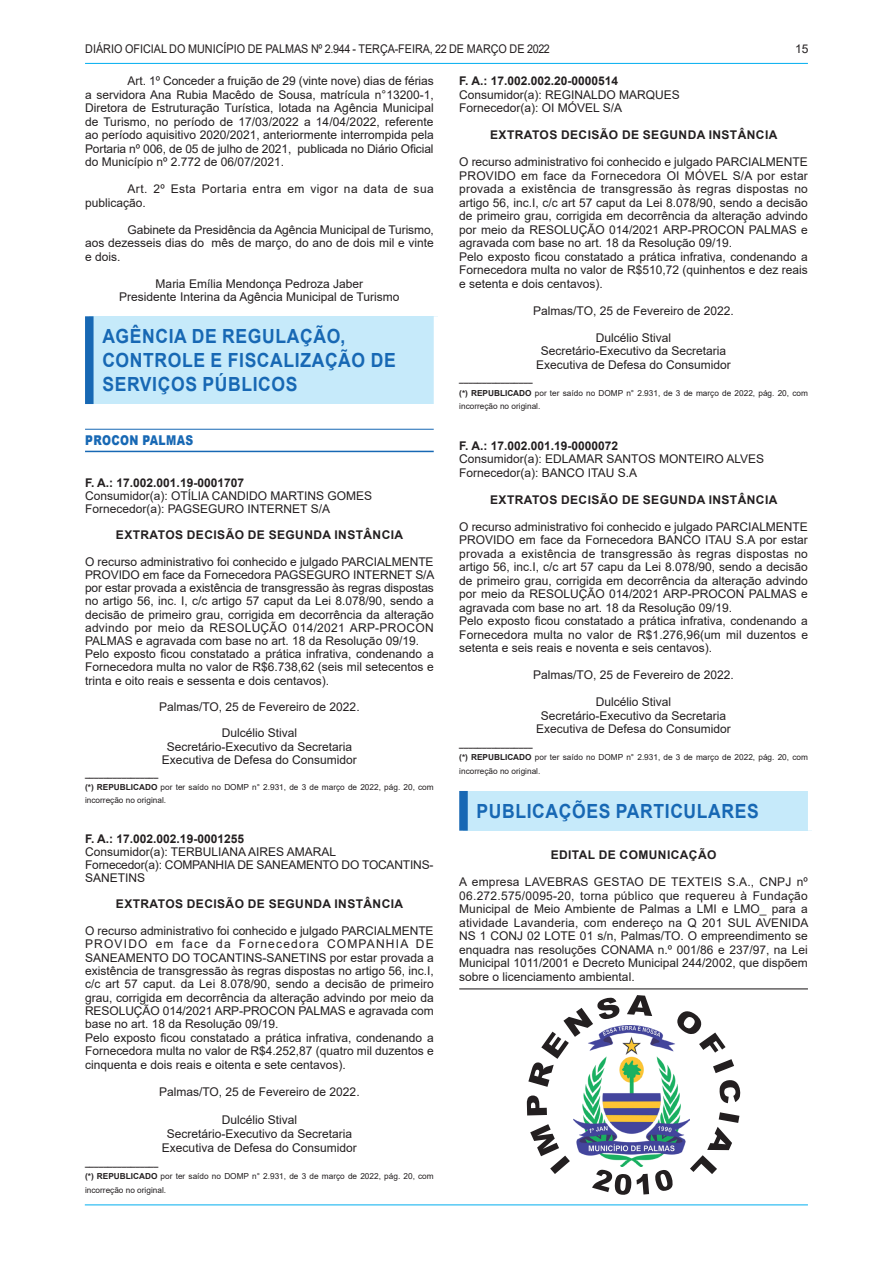
<style>
.page{position:relative;width:893px;height:1263px;background:#fff}
.page>*{position:absolute;margin:0;border:0;box-sizing:border-box;transform-origin:0 0}
.t1{font:700 19.5px/24px "Arial";letter-spacing:.035em;color:#1768b4;scale:.9 1}
.t2{font:900 13.5px "Arial";letter-spacing:.035em;color:#1768b4;scale:.8 1}
.t3{font:12px/13.5px "Arial";color:#231f20}
.t4{font:700 12px "Arial";letter-spacing:.035em;color:#231f20}
.t5{font:700 12px "Arial";color:#231f20}
.t6{font:12px "Arial";color:#231f20;scale:.9 1}
.t7{font:12px/13.5px "Arial";letter-spacing:.035em;color:#231f20}
.t8{font:8.25px/13.5px "Arial";color:#231f20}
.s1{font-weight:700}
</style>
<div class="page">
<hr style="left:85px;top:1204px;width:723px;height:1px;background:#00aeef">
<hr style="left:85px;top:63px;width:723px;height:1px;background:#00aeef">
<hr style="left:85px;top:429px;width:349px;height:1px;background:#1768b4">
<hr style="left:85px;top:451px;width:349px;height:1px;background:#1768b4">
<div style="left:89px;top:316px;width:349px;height:88px;background:#c6eafa"></div>
<div style="left:85px;top:316px;width:9px;height:88px;background:#1768b4"></div>
<div style="left:434px;top:316px;width:8px;height:88px;background:#fff"></div>
<div style="left:463px;top:791px;width:349px;height:40px;background:#c6eafa"></div>
<div style="left:459px;top:791px;width:9px;height:40px;background:#1768b4"></div>
<div style="left:808px;top:791px;width:8px;height:40px;background:#fff"></div>
<hr style="left:459px;top:988px;width:349px;height:1px;background:#231f20">
<svg style="left:527px;top:995px;width:213px;height:200px"></svg>
<img style="left:574px;top:1026px;width:116px;height:141px">
<p class="t6" style="left:85px;top:40px;width:518px">DIÁRIO OFICIAL DO MUNICÍPIO DE PALMAS Nº 2.944 - TERÇA-FEIRA, 22 DE MARÇO DE 2022</p>
<p class="t3" style="left:795px;top:42px;width:15px">15</p>
<p class="t3" style="left:85px;top:74px;width:350px;text-align:justify;text-indent:43px">Art. 1º Conceder a fruição de 29 (vinte nove) dias de férias a servidora Ana Rubia Macêdo de Sousa, matrícula n°13200-1, Diretora de Estruturação Turística, lotada na Agência Municipal de Turismo, no período de 17/03/2022 a 14/04/2022, referente ao período aquisitivo 2020/2021, anteriormente interrompida pela Portaria nº 006, de 05 de julho de 2021, publicada no Diário Oficial do Município nº 2.772 de 06/07/2021.</p>
<p class="t7" style="left:85px;top:182px;width:350px;text-indent:43px">Art. 2º Esta Portaria entra em vigor na data de sua publicação.</p>
<p class="t3" style="left:85px;top:223px;width:350px;text-align:justify;text-indent:43px">Gabinete da Presidência da Agência Municipal de Turismo, aos dezesseis dias do mês de março, do ano de dois mil e vinte e dois.</p>
<p class="t3" style="left:119px;top:277px;width:282px;text-align:center">Maria Emília Mendonça Pedroza Jaber<br>Presidente Interina da Agência Municipal de Turismo</p>
<h1 class="t1" style="left:102px;top:325px;width:327px">AGÊNCIA DE REGULAÇÃO,<br>CONTROLE E FISCALIZAÇÃO DE<br>SERVIÇOS PÚBLICOS</h1>
<p class="t5" style="left:459px;top:73px;width:160px">F. A.: 17.002.002.20-0000514</p>
<p class="t3" style="left:459px;top:88px;width:222px">Consumidor(a): REGINALDO MARQUES<br>Fornecedor(a): OI MÓVEL S/A</p>
<p class="t4" style="left:490px;top:127px;width:289px">EXTRATOS DECISÃO DE SEGUNDA INSTÂNCIA</p>
<p class="t3" style="left:459px;top:155px;width:350px">O recurso administrativo foi conhecido e julgado PARCIALMENTE PROVIDO em face da Fornecedora OI MÓVEL S/A por estar provada a existência de transgressão às regras dispostas no artigo 56, inc.I, c/c art 57 caput da Lei 8.078/90, sendo a decisão de primeiro grau, corrigida em decorrência da alteração advindo por meio da RESOLUÇÃO 014/2021 ARP-PROCON PALMAS e agravada com base no art. 18 da Resolução 09/19.<br>Pelo exposto ficou constatado a prática infrativa, condenando a Fornecedora multa no valor de R$510,72 (quinhentos e dez reais e setenta e dois centavos).</p>
<p class="t3" style="left:533px;top:304px;width:202px">Palmas/TO, 25 de Fevereiro de 2022.</p>
<p class="t3" style="left:536px;top:331px;width:196px;text-align:center">Dulcélio Stival<br>Secretário-Executivo da Secretaria<br>Executiva de Defesa do Consumidor</p>
<p class="t8" style="left:459px;top:373px;width:350px"><span class="s1">________________<br>(*) REPUBLICADO</span> por ter saído no DOMP n° 2.931, de 3 de março de 2022, pág. 20, com incorreção no original.</p>
<p class="t5" style="left:459px;top:437px;width:160px">F. A.: 17.002.001.19-0000072</p>
<p class="t3" style="left:459px;top:452px;width:306px">Consumidor(a): EDLAMAR SANTOS MONTEIRO ALVES<br>Fornecedor(a): BANCO ITAU S.A</p>
<p class="t4" style="left:490px;top:491px;width:289px">EXTRATOS DECISÃO DE SEGUNDA INSTÂNCIA</p>
<p class="t3" style="left:459px;top:520px;width:350px">O recurso administrativo foi conhecido e julgado PARCIALMENTE PROVIDO em face da Fornecedora BANCO ITAU S.A por estar provada a existência de transgressão às regras dispostas no artigo 56, inc.I, c/c art 57 capu da Lei 8.078/90, sendo a decisão de primeiro grau, corrigida em decorrência da alteração advindo por meio da RESOLUÇÃO 014/2021 ARP-PROCON PALMAS e agravada com base no art. 18 da Resolução 09/19.<br>Pelo exposto ficou constatado a prática infrativa, condenando a Fornecedora multa no valor de R$1.276,96(um mil duzentos e setenta e seis reais e noventa e seis centavos).</p>
<p class="t3" style="left:533px;top:668px;width:202px">Palmas/TO, 25 de Fevereiro de 2022.</p>
<p class="t3" style="left:536px;top:695px;width:196px;text-align:center">Dulcélio Stival<br>Secretário-Executivo da Secretaria<br>Executiva de Defesa do Consumidor</p>
<p class="t8" style="left:459px;top:737px;width:350px"><span class="s1">________________<br>(*) REPUBLICADO</span> por ter saído no DOMP n° 2.931, de 3 de março de 2022, pág. 20, com incorreção no original.</p>
<h1 class="t1" style="left:477px;top:799px;width:315px">PUBLICAÇÕES PARTICULARES</h1>
<p class="t4" style="left:551px;top:846px;width:167px">EDITAL DE COMUNICAÇÃO</p>
<p class="t3" style="left:459px;top:875px;width:351px;text-align:justify">A empresa LAVEBRAS GESTAO DE TEXTEIS S.A., CNPJ nº 06.272.575/0095-20, torna público que requereu à Fundação Municipal de Meio Ambiente de Palmas a LMI e LMO_ para a atividade Lavanderia, com endereço na Q 201 SUL AVENIDA NS 1 CONJ 02 LOTE 01 s/n, Palmas/TO. O empreendimento se enquadra nas resoluções CONAMA n.º 001/86 e 237/97, na Lei Municipal 1011/2001 e Decreto Municipal 244/2002, que dispõem sobre o licenciamento ambiental.</p>
<p class="t2" style="left:85px;top:431px;width:137px">PROCON PALMAS</p>
<p class="t5" style="left:85px;top:474px;width:160px">F. A.: 17.002.001.19-0001707</p>
<p class="t3" style="left:85px;top:489px;width:289px">Consumidor(a): OTÍLIA CANDIDO MARTINS GOMES<br>Fornecedor(a): PAGSEGURO INTERNET S/A</p>
<p class="t4" style="left:116px;top:527px;width:289px">EXTRATOS DECISÃO DE SEGUNDA INSTÂNCIA</p>
<p class="t3" style="left:85px;top:555px;width:351px">O recurso administrativo foi conhecido e julgado PARCIALMENTE PROVIDO em face da Fornecedora PAGSEGURO INTERNET S/A por estar provada a existência de transgressão às regras dispostas no artigo 56, inc. I, c/c artigo 57 caput da Lei 8.078/90, sendo a decisão de primeiro grau, corrigida em decorrência da alteração advindo por meio da RESOLUÇÃO 014/2021 ARP-PROCON PALMAS e agravada com base no art. 18 da Resolução 09/19.<br>Pelo exposto ficou constatado a prática infrativa, condenando a Fornecedora multa no valor de R$6.738,62 (seis mil setecentos e trinta e oito reais e sessenta e dois centavos).</p>
<p class="t3" style="left:159px;top:700px;width:202px">Palmas/TO, 25 de Fevereiro de 2022.</p>
<p class="t3" style="left:162px;top:726px;width:196px;text-align:center">Dulcélio Stival<br>Secretário-Executivo da Secretaria<br>Executiva de Defesa do Consumidor</p>
<p class="t8" style="left:85px;top:767px;width:350px"><span class="s1">________________<br>(*) REPUBLICADO</span> por ter saído no DOMP n° 2.931, de 3 de março de 2022, pág. 20, com incorreção no original.</p>
<p class="t5" style="left:85px;top:830px;width:160px">F. A.: 17.002.002.19-0001255</p>
<p class="t3" style="left:85px;top:845px;width:350px;line-height:13px">Consumidor(a): TERBULIANA AIRES AMARAL<br>Fornecedor(a): COMPANHIA DE SANEAMENTO DO TOCANTINS-<br>SANETINS</p>
<p class="t4" style="left:116px;top:896px;width:289px">EXTRATOS DECISÃO DE SEGUNDA INSTÂNCIA</p>
<p class="t3" style="left:85px;top:924px;width:350px">O recurso administrativo foi conhecido e julgado PARCIALMENTE PROVIDO em face da Fornecedora COMPANHIA DE SANEAMENTO DO TOCANTINS-SANETINS por estar provada a existência de transgressão às regras dispostas no artigo 56, inc.I, c/c art 57 caput. da Lei 8.078/90, sendo a decisão de primeiro grau, corrigida em decorrência da alteração advindo por meio da RESOLUÇÃO 014/2021 ARP-PROCON PALMAS e agravada com base no art. 18 da Resolução 09/19.<br>Pelo exposto ficou constatado a prática infrativa, condenando a Fornecedora multa no valor de R$4.252,87 (quatro mil duzentos e cinquenta e dois reais e oitenta e sete centavos).</p>
<p class="t3" style="left:159px;top:1085px;width:202px">Palmas/TO, 25 de Fevereiro de 2022.</p>
<p class="t3" style="left:162px;top:1113px;width:196px;line-height:14px;text-align:center">Dulcélio Stival<br>Secretário-Executivo da Secretaria<br>Executiva de Defesa do Consumidor</p>
<p class="t8" style="left:85px;top:1156px;width:350px"><span class="s1">________________<br>(*) REPUBLICADO</span> por ter saído no DOMP n° 2.931, de 3 de março de 2022, pág. 20, com incorreção no original.</p>
</div>
